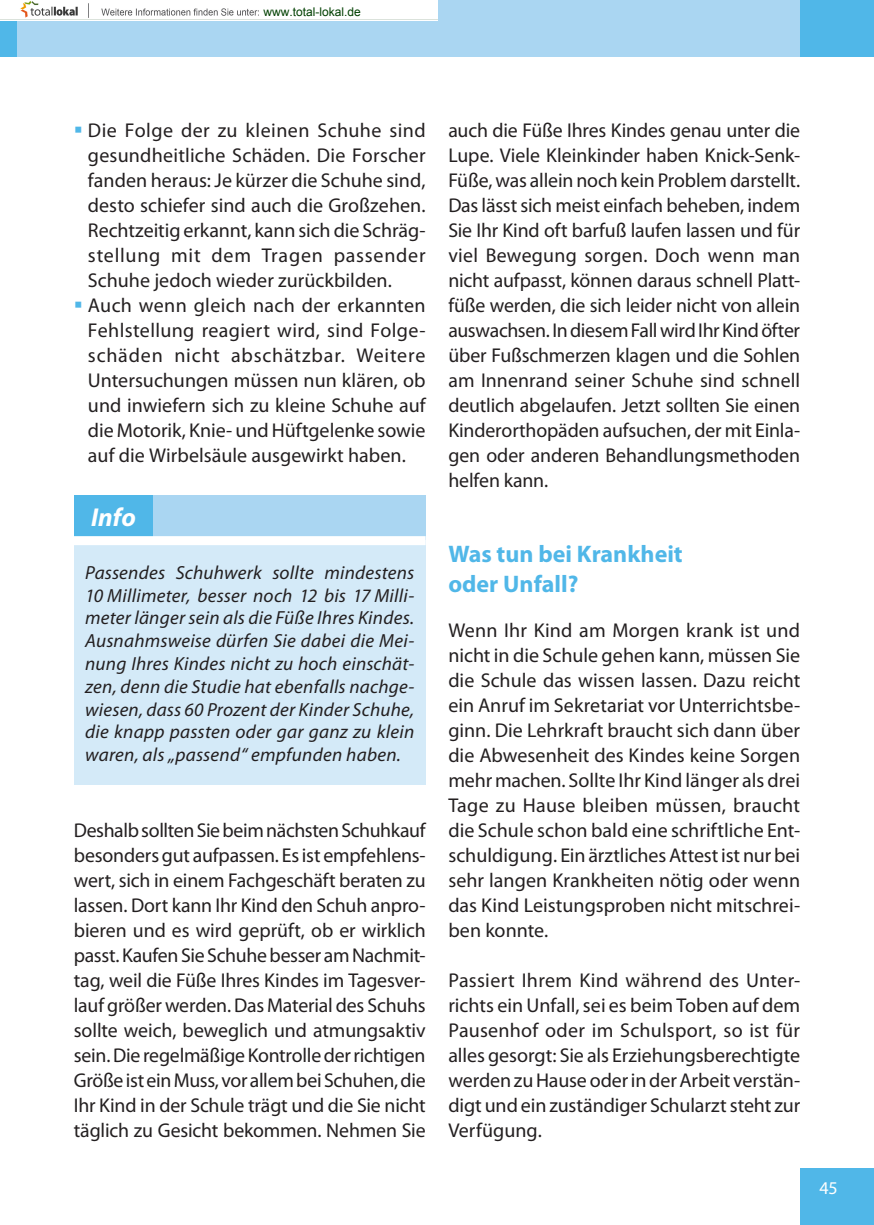
<style>
.page{position:relative;width:874px;height:1225px;background:#fff}
.page>*{position:absolute;margin:0;border:0;box-sizing:border-box;transform-origin:0 0}
.t1{font:italic 700 26px "Myriad Pro";color:#fff}
.t2{font:700 24px/30px "Myriad Pro";color:#50b7e8}
.t3{font:20px/25px "Myriad Pro";color:#231f20;text-align:justify}
.t4{font:italic 19px/22.8px "Myriad Pro";letter-spacing:.015em;color:#231f20;text-align:justify}
.t5{font:18px "Myriad Pro";color:#fff}
.t6{font:12px "Arial";color:#004000}
.s1{color:#50b7e8}
</style>
<div class="page">
<div style="left:74px;top:495px;width:79px;height:45px;background:#50b7e8"></div>
<div style="left:153px;top:495px;width:272px;height:45px;background:#aad6f2"></div>
<div style="left:74px;top:540px;width:351px;height:245px;background:#d4eaf8"></div>
<div style="left:74px;top:536px;width:351px;height:9px;background:#fff"></div>
<div style="left:0;top:0;width:17px;height:57px;background:#50b7e8"></div>
<div style="left:17px;top:0;width:856px;height:57px;background:#aad6f2"></div>
<div style="left:799px;top:1168px;width:74px;height:57px;background:#50b7e8"></div>
<div style="left:799px;top:0;width:74px;height:57px;background:#50b7e8"></div>
<img style="left:0;top:0;width:437px;height:20px">
<p class="t6" style="left:263px;top:4px;width:99px">www.total-lokal.de</p>
<p class="t3" style="left:88px;top:117px;width:339px;text-indent:-14px"><span class="s1">▪</span> Die Folge der zu kleinen Schuhe sind gesundheitliche Schäden. Die Forscher fanden heraus: Je kürzer die Schuhe sind, desto schiefer sind auch die Großzehen.<br>Rechtzeitig erkannt, kann sich die Schräg&shy;stellung mit dem Tragen passender Schuhe jedoch wieder zurückbilden.</p>
<p class="t3" style="left:88px;top:292px;width:339px;text-indent:-14px"><span class="s1">▪</span> Auch wenn gleich nach der erkannten Fehlstellung reagiert wird, sind Folge&shy;schäden nicht abschätzbar. Weitere Untersuchungen müssen nun klären, ob und inwiefern sich zu kleine Schuhe auf die Motorik, Knie- und Hüftgelenke sowie auf die Wirbelsäule ausgewirkt haben.</p>
<h1 class="t1" style="left:91px;top:500px;width:46px">Info</h1>
<p class="t4" style="left:85px;top:560px;width:330px">Passendes Schuhwerk sollte mindestens 10 Millimeter, besser noch 12 bis 17 Milli&shy;meter länger sein als die Füße Ihres Kindes.<br>Ausnahmsweise dürfen Sie dabei die Mei&shy;nung Ihres Kindes nicht zu hoch einschät&shy;zen, denn die Studie hat ebenfalls nachge&shy;wiesen, dass 60 Prozent der Kinder Schuhe, die knapp passten oder gar ganz zu klein waren, als „passend“ empfunden haben.</p>
<p class="t3" style="left:74px;top:817px;width:353px">Deshalb sollten Sie beim nächsten Schuhkauf besonders gut aufpassen. Es ist empfehlens&shy;wert, sich in einem Fachgeschäft beraten zu lassen. Dort kann Ihr Kind den Schuh anpro&shy;bieren und es wird geprüft, ob er wirklich passt. Kaufen Sie Schuhe besser am Nachmit&shy;tag, weil die Füße Ihres Kindes im Tagesver&shy;lauf größer werden. Das Material des Schuhs sollte weich, beweglich und atmungsaktiv sein. Die regelmäßige Kontrolle der richtigen Größe ist ein Muss, vor allem bei Schuhen, die Ihr Kind in der Schule trägt und die Sie nicht täglich zu Gesicht bekommen. Nehmen Sie</p>
<p class="t3" style="left:448px;top:117px;width:353px">auch die Füße Ihres Kindes genau unter die Lupe. Viele Kleinkinder haben Knick-Senk-Füße, was allein noch kein Problem darstellt.<br>Das lässt sich meist einfach beheben, indem Sie Ihr Kind oft barfuß laufen lassen und für viel Bewegung sorgen. Doch wenn man nicht aufpasst, können daraus schnell Platt&shy;füße werden, die sich leider nicht von allein auswachsen. In diesem Fall wird Ihr Kind öfter über Fußschmerzen klagen und die Sohlen am Innenrand seiner Schuhe sind schnell deutlich abgelaufen. Jetzt sollten Sie einen Kinderorthopäden aufsuchen, der mit Einla&shy;gen oder anderen Behandlungsmethoden helfen kann.</p>
<p class="t2" style="left:448px;top:538px;width:236px">Was tun bei Krankheit oder Unfall?</p>
<p class="t3" style="left:448px;top:617px;width:353px">Wenn Ihr Kind am Morgen krank ist und nicht in die Schule gehen kann, müssen Sie die Schule das wissen lassen. Dazu reicht ein Anruf im Sekretariat vor Unterrichtsbe&shy;ginn. Die Lehrkraft braucht sich dann über die Abwesenheit des Kindes keine Sorgen mehr machen. Sollte Ihr Kind länger als drei Tage zu Hause bleiben müssen, braucht die Schule schon bald eine schriftliche Ent&shy;schuldigung. Ein ärztliches Attest ist nur bei sehr langen Krankheiten nötig oder wenn das Kind Leistungsproben nicht mitschrei&shy;ben konnte.</p>
<p class="t3" style="left:448px;top:967px;width:353px">Passiert Ihrem Kind während des Unter&shy;richts ein Unfall, sei es beim Toben auf dem Pausenhof oder im Schulsport, so ist für alles gesorgt: Sie als Erziehungsberechtigte werden zu Hause oder in der Arbeit verstän&shy;digt und ein zuständiger Schularzt steht zur Verfügung.</p>
<p class="t5" style="left:818px;top:1177px;width:20px">45</p>
</div>
